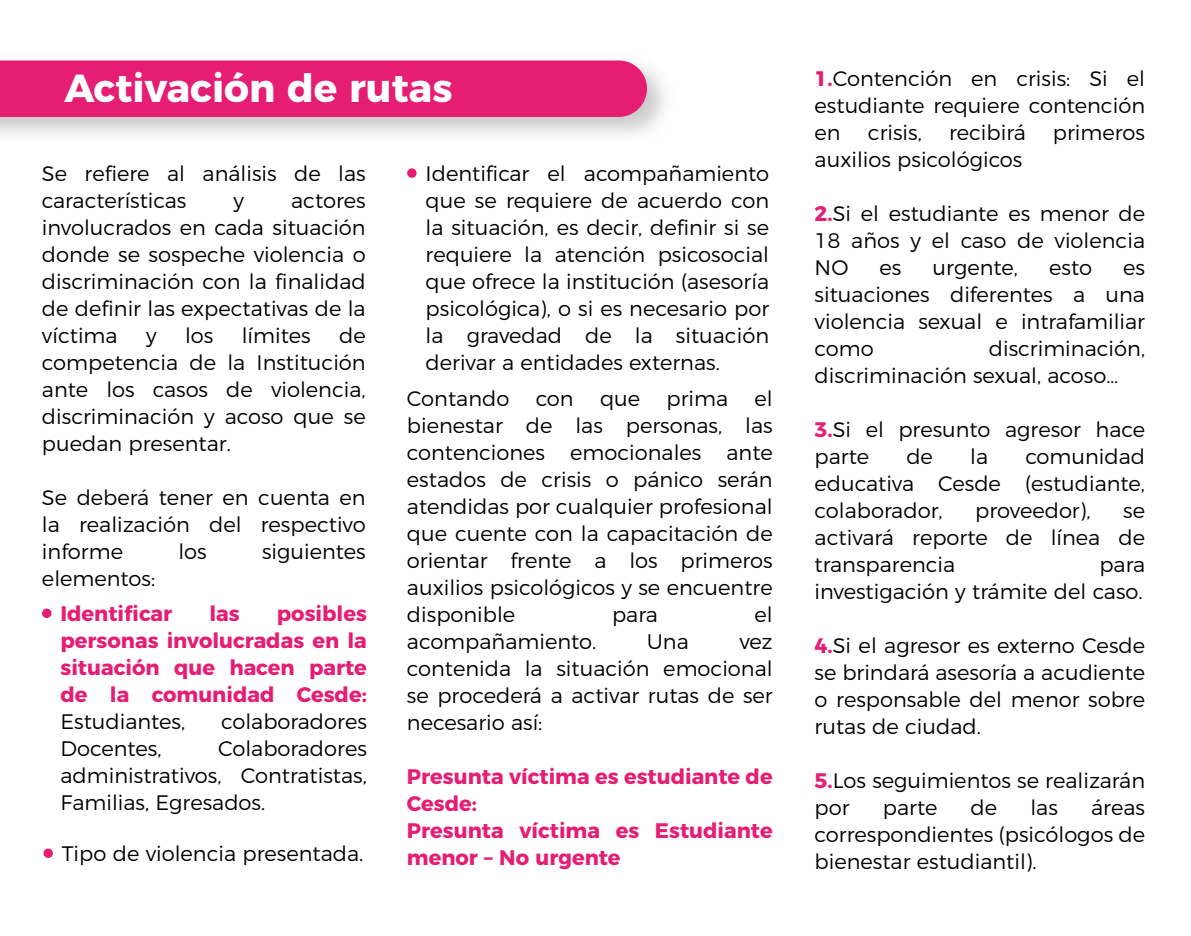
<style>
.page{position:relative;width:1191px;height:936px;background:#fff}
.page>*{position:absolute;margin:0;border:0;box-sizing:border-box;transform-origin:0 0}
.t1{font:700 39px "Montserrat";color:#fff}
.t2{font:300 21px/27px "Montserrat";color:#000;text-align:justify}
.t3{font:700 21px/27px "Montserrat";color:#e51d73;text-align:justify}
.s1{font-weight:700;color:#e51d73}
</style>
<div class="page">
<div style="left:0;top:60px;width:647px;height:57px;background:#e51d73"></div>
<div style="left:42px;top:608px;width:9px;height:10px;background:#e51d73;border-radius:50%"></div>
<div style="left:43px;top:848px;width:10px;height:9px;background:#e51d73;border-radius:50%"></div>
<div style="left:407px;top:168px;width:9px;height:10px;background:#e51d73;border-radius:50%"></div>
<h1 class="t1" style="left:64px;top:56px;width:390px">Activación de rutas</h1>
<p class="t2" style="left:42px;top:158px;width:325px">Se refiere al análisis de las características</p>
<p class="t2" style="left:42px;top:185px;width:325px;text-indent:249px">actores involucrados en cada situación donde se sospeche violencia o discriminación con la finalidad de definir las expectativas de la víctima</p>
<p class="t2" style="left:233px;top:185px;width:12px">y</p>
<p class="t2" style="left:146px;top:320px;width:12px">y</p>
<p class="t2" style="left:185px;top:320px;width:30px">los</p>
<p class="t2" style="left:242px;top:320px;width:70px">límites</p>
<p class="t2" style="left:42px;top:320px;width:325px;text-indent:297px">de competencia de la Institución ante los casos de violencia, discriminación y acoso que se puedan presentar.</p>
<p class="t2" style="left:42px;top:482px;width:325px">Se deberá tener en cuenta en la realización del respectivo informe</p>
<p class="t2" style="left:178px;top:536px;width:30px">los</p>
<p class="t2" style="left:262px;top:536px;width:105px">siguientes</p>
<p class="t2" style="left:42px;top:563px;width:115px">elementos:</p>
<p class="t3" style="left:60px;top:598px;width:113px">Identificar</p>
<p class="t3" style="left:209px;top:598px;width:32px">las</p>
<p class="t3" style="left:60px;top:598px;width:308px;text-indent:216px">posibles personas involucradas en la situación que hacen parte de la comunidad Cesde:</p>
<p class="t2" style="left:60px;top:706px;width:126px">Estudiantes,</p>
<p class="t2" style="left:221px;top:706px;width:147px">colaboradores</p>
<p class="t2" style="left:60px;top:733px;width:102px">Docentes,</p>
<p class="t2" style="left:60px;top:733px;width:308px;text-indent:157px">Colaboradores administrativos, Contratistas, Familias, Egresados.</p>
<p class="t2" style="left:62px;top:838px;width:303px">Tipo de violencia presentada.</p>
<p class="t2" style="left:425px;top:158px;width:345px">Identificar el acompañamiento que se requiere de acuerdo con la situación, es decir, definir si se requiere la atención psicosocial que ofrece la institución (asesoría psicológica), o si es necesario por la gravedad de la situación derivar a entidades externas.</p>
<p class="t2" style="left:407px;top:383px;width:104px">Contando</p>
<p class="t2" style="left:536px;top:383px;width:40px">con</p>
<p class="t2" style="left:600px;top:383px;width:42px">que</p>
<p class="t2" style="left:666px;top:383px;width:63px">prima</p>
<p class="t2" style="left:407px;top:383px;width:367px;text-indent:347px">el bienestar de las personas, las contenciones emocionales ante estados de crisis o pánico serán atendidas por cualquier profesional que cuente con la capacitación de orientar frente a los primeros auxilios psicológicos y se encuentre disponible</p>
<p class="t2" style="left:612px;top:599px;width:47px">para</p>
<p class="t2" style="left:754px;top:599px;width:20px">el</p>
<p class="t2" style="left:407px;top:626px;width:191px">acompañamiento.</p>
<p class="t2" style="left:647px;top:626px;width:44px">Una</p>
<p class="t2" style="left:407px;top:626px;width:367px;text-indent:332px">vez contenida la situación emocional se procederá a activar rutas de ser necesario así:</p>
<p class="t3" style="left:407px;top:761px;width:367px;text-align:left">Presunta víctima es estudiante de<br>Cesde:<br>Presunta víctima es Estudiante menor – No urgente</p>
<p class="t2" style="left:814px;top:63px;width:332px"><span class="s1">1.</span>Contención en crisis: Si el estudiante requiere contención en</p>
<p class="t2" style="left:868px;top:117px;width:55px">crisis,</p>
<p class="t2" style="left:949px;top:117px;width:78px">recibirá</p>
<p class="t2" style="left:1053px;top:117px;width:94px">primeros</p>
<p class="t2" style="left:814px;top:144px;width:209px">auxilios psicológicos</p>
<p class="t2" style="left:814px;top:198px;width:332px"><span class="s1">2.</span>Si el estudiante es menor de 18 años y el caso de violencia NO</p>
<p class="t2" style="left:879px;top:252px;width:23px">es</p>
<p class="t2" style="left:932px;top:252px;width:87px">urgente,</p>
<p class="t2" style="left:1049px;top:252px;width:44px">esto</p>
<p class="t2" style="left:814px;top:252px;width:332px;text-indent:309px">es situaciones diferentes a una violencia sexual e intrafamiliar como</p>
<p class="t2" style="left:814px;top:333px;width:332px;text-indent:174px">discriminación, discriminación sexual, acoso…</p>
<p class="t2" style="left:814px;top:414px;width:332px"><span class="s1">3.</span>Si el presunto agresor hace parte</p>
<p class="t2" style="left:814px;top:441px;width:332px;text-indent:211px">comunidad educativa Cesde (estudiante, colaborador,</p>
<p class="t2" style="left:906px;top:441px;width:28px">de</p>
<p class="t2" style="left:970px;top:441px;width:19px">la</p>
<p class="t2" style="left:975px;top:495px;width:117px">proveedor),</p>
<p class="t2" style="left:814px;top:495px;width:332px;text-indent:309px">se activará reporte de línea de transparencia</p>
<p class="t2" style="left:814px;top:549px;width:332px;text-align:right">para<br>investigación y trámite del caso.</p>
<p class="t2" style="left:814px;top:630px;width:332px"><span class="s1">4.</span>Si el agresor es externo Cesde se brindará asesoría a acudiente o responsable del menor sobre rutas de ciudad.</p>
<p class="t2" style="left:814px;top:765px;width:332px"><span class="s1">5.</span>Los seguimientos se realizarán por</p>
<p class="t2" style="left:814px;top:792px;width:332px;text-indent:276px">áreas correspondientes (psicólogos de bienestar estudiantil).</p>
<p class="t2" style="left:883px;top:792px;width:56px">parte</p>
<p class="t2" style="left:970px;top:792px;width:28px">de</p>
<p class="t2" style="left:1030px;top:792px;width:29px">las</p>
</div>
